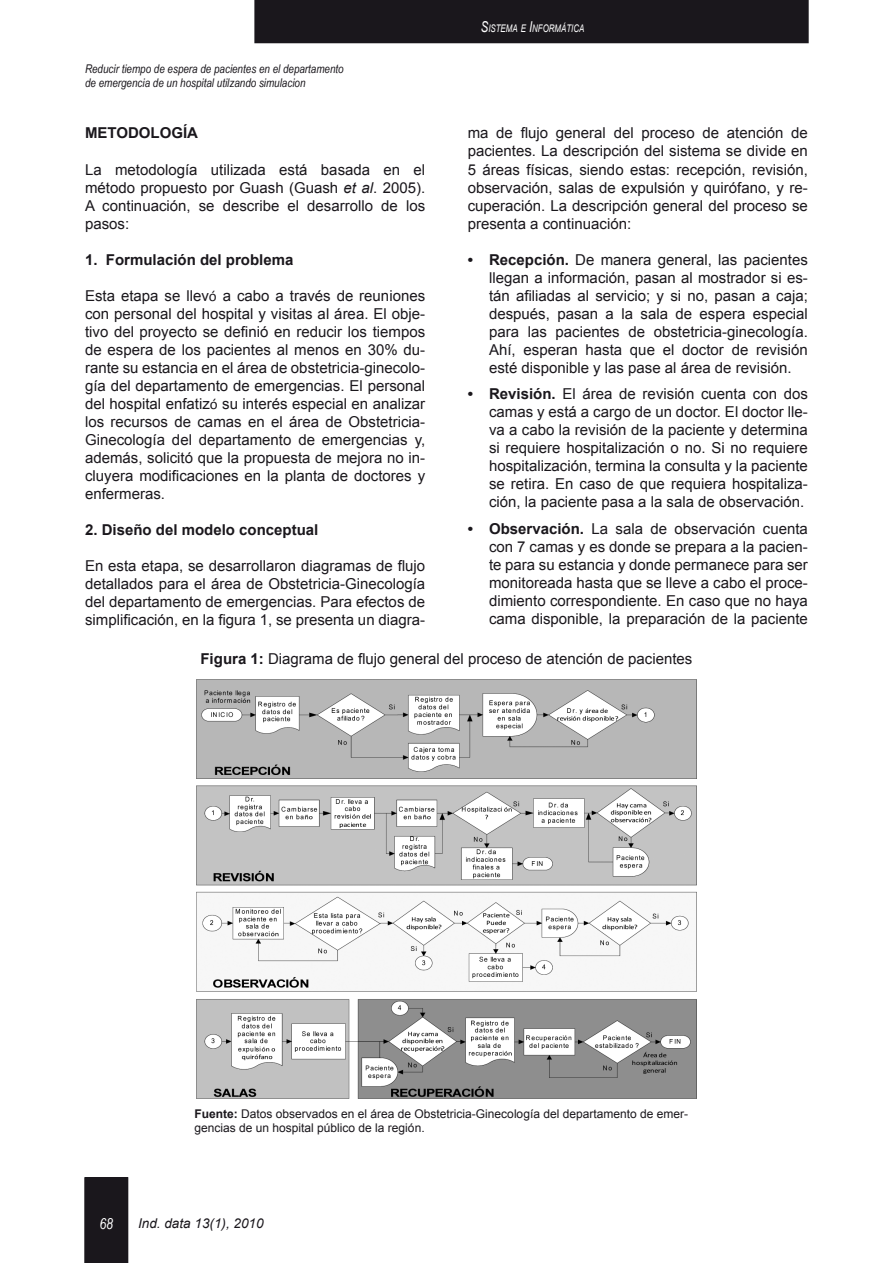
<style>
.page{position:relative;width:893px;height:1263px;background:#fff}
.page>*{position:absolute;margin:0;border:0;box-sizing:border-box;transform-origin:0 0}
.t1{font:15px/18px "Arial";color:#1a171c;text-align:justify}
.t2{font:700 15px "Arial";color:#1a171c}
.t3{font:italic 15px "Arial Narrow";color:#fff}
.t4{font:italic 13.5px "Arial";color:#1a171c}
.t5{font:12px/14.4px "Arial";color:#1a171c}
.t6{font:italic 12px/14.4px "Arial Narrow";color:#1a171c}
.t7{font:italic 10.5px "Arial";color:#fff;scale:.75 1}
.s1{font-style:italic}
.s2{font-family:"Calibri"}
.s3{font-size:15px}
.s4{font-weight:700}
</style>
<div class="page">
<div style="left:84px;top:1177px;width:44px;height:86px;background:#1a171c"></div>
<div style="left:254px;top:0;width:555px;height:43px;background:#1a171c"></div>
<img style="left:196px;top:679px;width:501px;height:420px">
<p class="t6" style="left:85px;top:61px;width:260px">Reducir tiempo de espera de pacientes en el departamento de emergencia de un hospital utilzando simulacion</p>
<p class="t2" style="left:85px;top:123px;width:115px">METODOLOGÍA</p>
<p class="t1" style="left:85px;top:160px;width:342px">La metodología utilizada está basada en el método propuesto por Guash (Guash <span class="s1">et al</span>. 2005).<br>A continuación, se describe el desarrollo de los pasos:</p>
<p class="t2" style="left:85px;top:249px;width:210px">1. Formulación del problema</p>
<p class="t1" style="left:85px;top:286px;width:342px">Esta etapa se llev<span class="s2">ó</span> a cabo a través de reuniones con personal del hospital y visitas al área. El obje&shy;tivo del proyecto se definió en reducir los tiempos de espera de los pacientes al menos en 30% du&shy;rante su estancia en el área de obstetricia-ginecolo&shy;gía del departamento de emergencias. El personal del hospital enfatiz<span class="s2">ó</span> su interés especial en analizar los recursos de camas en el área de Obstetricia-Ginecología del departamento de emergencias y, además, solicitó que la propuesta de mejora no in&shy;cluyera modificaciones en la planta de doctores y enfermeras.</p>
<p class="t2" style="left:85px;top:519px;width:235px">2. Diseño del modelo conceptual</p>
<p class="t1" style="left:85px;top:556px;width:342px">En esta etapa, se desarrollaron diagramas de flujo detallados para el área de Obstetricia-Ginecología del departamento de emergencias. Para efectos de simplificación, en la figura 1, se presenta un diagra-</p>
<p class="t7" style="left:481px;top:21px;width:140px"><span class="s3">S</span>ISTEMA E <span class="s3">I</span>NFORMÁTICA</p>
<p class="t1" style="left:468px;top:124px;width:342px">ma de flujo general del proceso de atención de pacientes. La descripción del sistema se divide en 5 áreas físicas, siendo estas: recepción, revisión, observación, salas de expulsión y quirófano, y re&shy;cuperación. La descripción general del proceso se presenta a continuación:</p>
<p class="t1" style="left:489px;top:250px;width:320px;text-indent:-21px"><span class="s4">• Recepción.</span> De manera general, las pacientes llegan a información, pasan al mostrador si es&shy;tán afiliadas al servicio; y si no, pasan a caja; después, pasan a la sala de espera especial para las pacientes de obstetricia-ginecología.<br>Ahí, esperan hasta que el doctor de revisión esté disponible y las pase al área de revisión.</p>
<p class="t1" style="left:489px;top:385px;width:320px;text-indent:-21px"><span class="s4">• Revisión.</span> El área de revisión cuenta con dos camas y está a cargo de un doctor. El doctor lle&shy;va a cabo la revisión de la paciente y determina si requiere hospitalización o no. Si no requiere hospitalización, termina la consulta y la paciente se retira. En caso de que requiera hospitaliza&shy;ción, la paciente pasa a la sala de observación.</p>
<p class="t1" style="left:489px;top:519px;width:320px;text-indent:-21px"><span class="s4">• Observación.</span> La sala de observación cuenta con 7 camas y es donde se prepara a la pacien&shy;te para su estancia y donde permanece para ser monitoreada hasta que se lleve a cabo el proce&shy;dimiento correspondiente. En caso que no haya cama disponible, la preparación de la paciente</p>
<p class="t1" style="left:200px;top:649px;width:493px"><span class="s4">Figura 1</span><span class="s4">:</span> Diagrama de flujo general del proceso de atención de pacientes</p>
<p class="t5" style="left:195px;top:1106px;width:495px"><span class="s4">Fuente</span><span class="s4">:</span> Datos observados en el área de Obstetricia-Ginecología del departamento de emer&shy;gencias de un hospital público de la región.</p>
<p class="t3" style="left:99px;top:1213px;width:15px">68</p>
<p class="t4" style="left:138px;top:1214px;width:127px">Ind. data 13(1), 2010</p>
</div>
